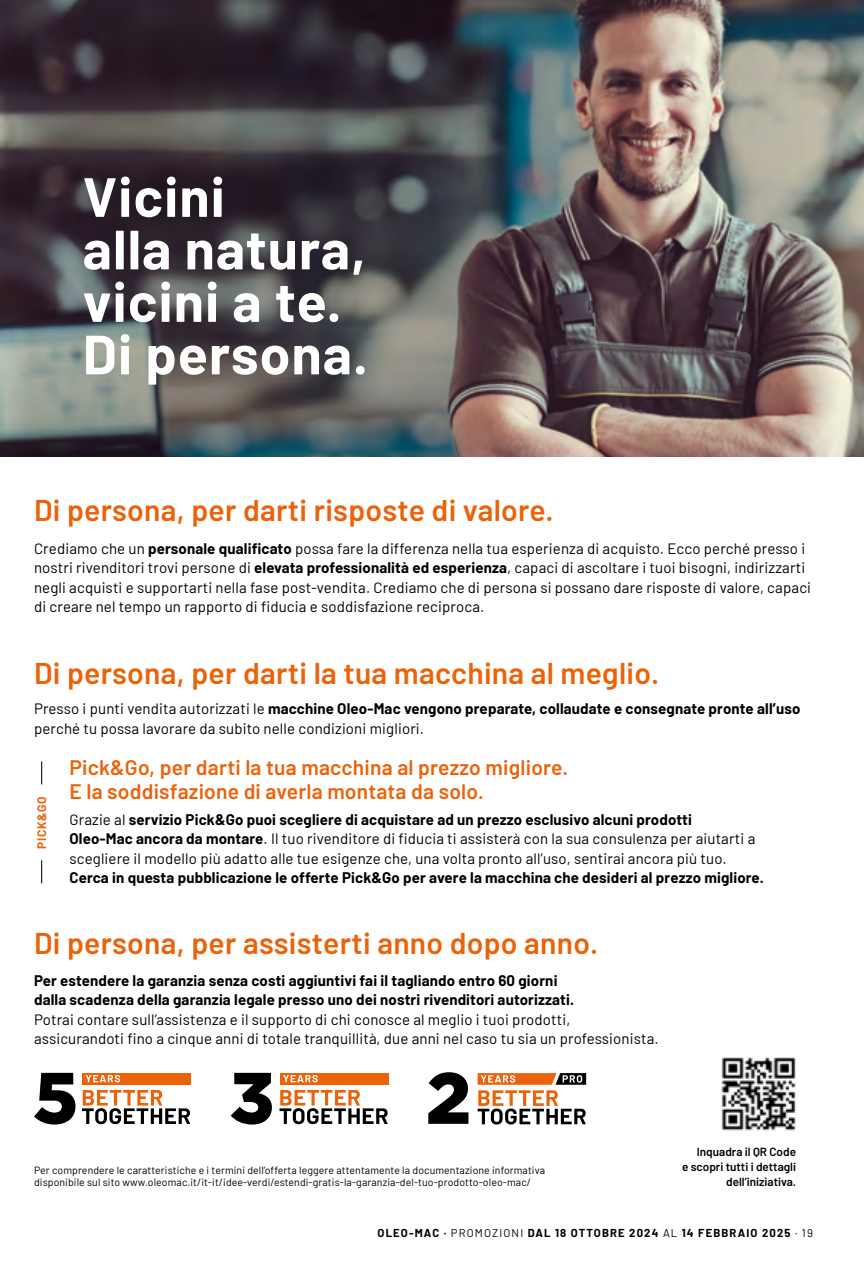
<style>
.page{position:relative;width:864px;height:1263px;background:#fff}
.page>*{position:absolute;margin:0;border:0;box-sizing:border-box;transform-origin:0 0}
.t1{font:700 55.2px/52.5px "Barlow";letter-spacing:.02em;color:#fff}
.t2{font:600 30px "Barlow";letter-spacing:.01em;color:#eb6209}
.t3{font:600 21px/24px "Barlow";letter-spacing:.01em;color:#eb6209}
.t4{font:15px/19.5px "Barlow";letter-spacing:.01em;color:#000}
.t5{font:700 15px/19.5px "Barlow";letter-spacing:.01em;color:#000}
.t6{font:700 12px "Barlow";letter-spacing:.06em;color:#eb6209}
.t7{font:600 11.7px/15.1px "Barlow";color:#000;text-align:right}
.t8{font:700 11.25px "Barlow";letter-spacing:.1em;color:#000}
.t9{font:10.5px/12px "Barlow";letter-spacing:.01em;color:#000}
.s1{font-weight:700}
.s2{font-weight:400}
</style>
<div class="page">
<img style="left:0;top:0;width:863px;height:457px">
<svg style="left:41px;top:861px;width:1px;height:22px"></svg>
<svg style="left:41px;top:762px;width:1px;height:22px"></svg>
<img style="left:721px;top:1057px;width:74px;height:73px">
<svg style="left:477px;top:1073px;width:109px;height:51px"></svg>
<svg style="left:428px;top:1072px;width:40px;height:52px"></svg>
<div style="left:280px;top:1073px;width:108px;height:11px;background:#eb6209"></div>
<svg style="left:283px;top:1075px;width:34px;height:7px"></svg>
<svg style="left:231px;top:1073px;width:41px;height:51px"></svg>
<svg style="left:279px;top:1090px;width:108px;height:34px"></svg>
<div style="left:82px;top:1073px;width:109px;height:11px;background:#eb6209"></div>
<svg style="left:86px;top:1075px;width:34px;height:7px"></svg>
<svg style="left:34px;top:1073px;width:41px;height:51px"></svg>
<svg style="left:82px;top:1090px;width:108px;height:34px"></svg>
<h1 class="t1" style="left:83px;top:166px;width:286px">Vicini<br>alla natura, vicini a te.<br>Di persona.</h1>
<h2 class="t2" style="left:34px;top:488px;width:521px">Di persona, per darti risposte di valore.</h2>
<p class="t4" style="left:34px;top:538px;width:778px">Crediamo che un <span class="s1">personale qualificato</span> possa fare la differenza nella tua esperienza di acquisto. Ecco perché presso i nostri rivenditori trovi persone di <span class="s1">elevata professionalità ed esperienza</span>, capaci di ascoltare i tuoi bisogni, indirizzarti negli acquisti e supportarti nella fase post-vendita. Crediamo che di persona si possano dare risposte di valore, capaci di creare nel tempo un rapporto di fiducia e soddisfazione reciproca.</p>
<h2 class="t2" style="left:34px;top:651px;width:626px">Di persona, per darti la tua macchina al meglio.</h2>
<p class="t4" style="left:34px;top:698px;width:767px">Presso i punti vendita autorizzati le <span class="s1">macchine Oleo-Mac vengono preparate, collaudate e consegnate pronte all’uso </span>perché tu possa lavorare da subito nelle condizioni migliori.</p>
<h3 class="t3" style="left:69px;top:753px;width:500px">Pick&amp;Go, per darti la tua macchina al prezzo migliore.<br>E la soddisfazione di averla montata da solo.</h3>
<p class="t4" style="left:69px;top:808px;width:687px">Grazie al <span class="s1">servizio Pick&amp;Go puoi scegliere di acquistare ad un prezzo esclusivo alcuni prodotti<br>Oleo-Mac ancora da montare</span>. Il tuo rivenditore di fiducia ti assisterà con la sua consulenza per aiutarti a scegliere il modello più adatto alle tue esigenze che, una volta pronto all’uso, sentirai ancora più tuo.</p>
<p class="t5" style="left:69px;top:867px;width:695px">Cerca in questa pubblicazione le offerte Pick&amp;Go per avere la macchina che desideri al prezzo migliore.</p>
<p class="t6" style="left:33px;top:849px;width:54px;rotate:-90deg">PICK&amp;GO</p>
<h2 class="t2" style="left:34px;top:921px;width:565px">Di persona, per assisterti anno dopo anno.</h2>
<p class="t5" style="left:34px;top:969px;width:541px">Per estendere la garanzia senza costi aggiuntivi fai il tagliando entro 60 giorni dalla scadenza della garanzia legale presso uno dei nostri rivenditori autorizzati.</p>
<p class="t4" style="left:34px;top:1008px;width:626px">Potrai contare sull’assistenza e il supporto di chi conosce al meglio i tuoi prodotti, assicurandoti fino a cinque anni di totale tranquillità, due anni nel caso tu sia un professionista.</p>
<p class="t9" style="left:34px;top:1164px;width:512px">Per comprendere le caratteristiche e i termini dell’offerta leggere attentamente la documentazione informativa disponibile sul sito www.oleomac.it/it-it/idee-verdi/estendi-gratis-la-garanzia-del-tuo-prodotto-oleo-mac/</p>
<p class="t7" style="left:681px;top:1143px;width:115px">Inquadra il QR Code<br>e scopri tutti i dettagli dell’iniziativa.</p>
<p class="t8" style="left:377px;top:1224px;width:436px">OLEO-MAC · <span class="s2">PROMOZIONI</span> DAL 18 OTTOBRE 2024 <span class="s2">AL</span> 14 FEBBRAIO 2025 <span class="s2">· 19</span></p>
</div>
